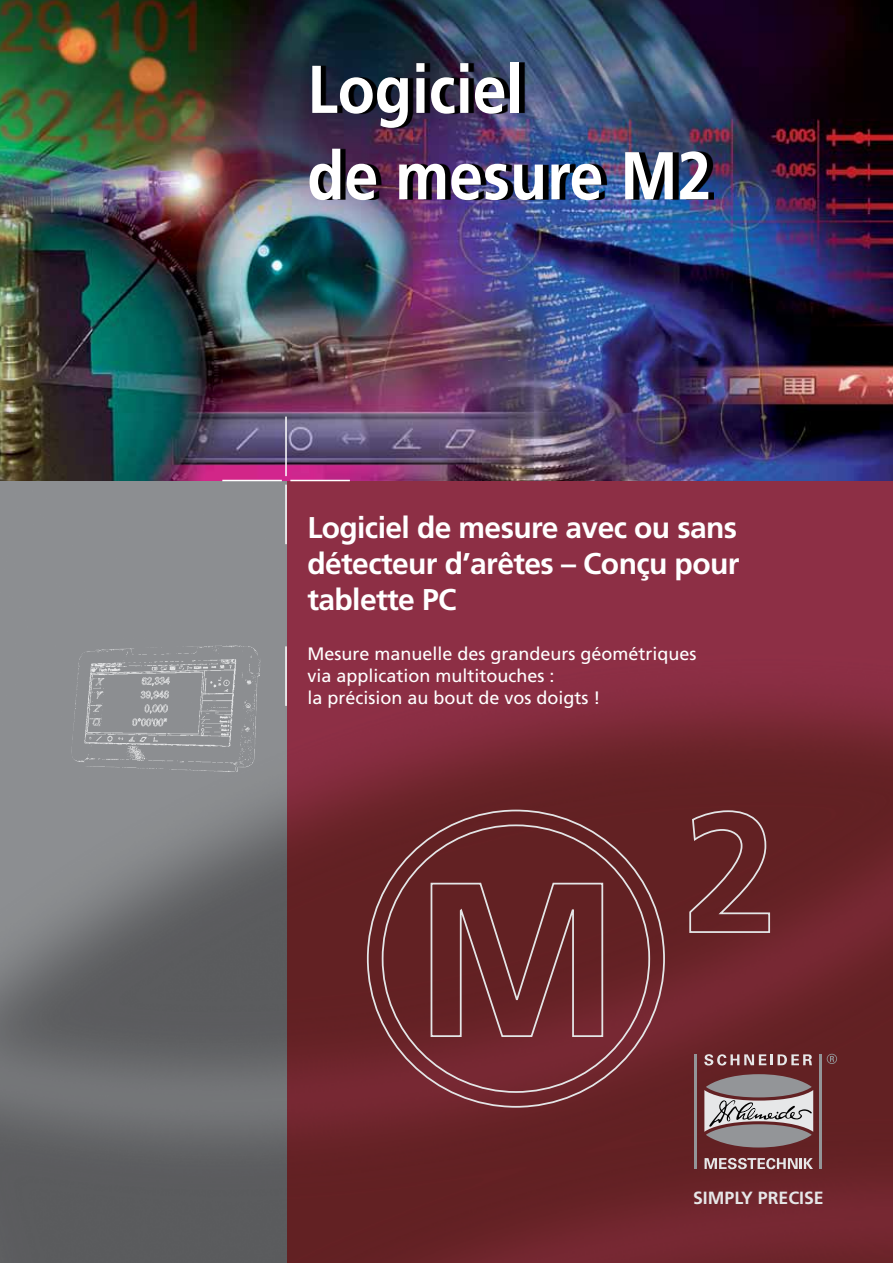
<style>
.page{position:relative;width:893px;height:1263px;background:#fff}
.page>*{position:absolute;margin:0;border:0;box-sizing:border-box;transform-origin:0 0}
.t1{font:700 67.5px/86.4px "Frutiger";color:#fff;scale:.9 1}
.t2{font:700 30px/36px "Frutiger";letter-spacing:-.02em;color:#fff;text-align:justify}
.t3{font:18px/21.6px "Frutiger";color:#fff}
.t4{font:700 17.7px "Frutiger";color:#e6e7e8}
</style>
<div class="page">
<img style="left:0;top:0;width:893px;height:1263px">
<img style="left:0;top:479px;width:286px;height:784px">
<hr style="left:222px;top:480px;width:60px;height:1px;background:#fff">
<hr style="left:285px;top:485px;width:2px;height:59px;background:#fff">
<hr style="left:285px;top:646px;width:2px;height:60px;background:#fff">
<hr style="left:290px;top:480px;width:60px;height:1px;background:#fff">
<hr style="left:285px;top:417px;width:2px;height:59px;background:#fff">
<hr style="left:694px;top:1054px;width:3px;height:115px;background:#939598">
<hr style="left:820px;top:1054px;width:2px;height:115px;background:#939598">
<svg style="left:704px;top:1054px;width:108px;height:11px"></svg>
<svg style="left:705px;top:1158px;width:108px;height:11px"></svg>
<svg style="left:827px;top:1054px;width:10px;height:10px"></svg>
<svg style="left:704px;top:1074px;width:109px;height:73px;background:#9b8f91"></svg>
<img style="left:315px;top:62px;width:399px;height:138px">
<img style="left:72px;top:645px;width:188px;height:127px">
<svg style="left:688px;top:809px;width:83px;height:125px;background:#6d3234"></svg>
<svg style="left:367px;top:809px;width:299px;height:299px;background:#6d2b30"></svg>
<svg style="left:430px;top:882px;width:174px;height:156px;background:#6f3235"></svg>
<h1 class="t1" style="left:307px;top:46px;width:450px">Logiciel<br>de mesure M2</h1>
<h2 class="t2" style="left:307px;top:509px;width:434px">Logiciel de mesure avec ou sans détecteur d’arêtes – Conçu pour tablette PC</h2>
<p class="t3" style="left:307px;top:643px;width:391px">Mesure manuelle des grandeurs géométriques via application multitouches :<br>la précision au bout de vos doigts !</p>
<p class="t4" style="left:693px;top:1187px;width:132px">SIMPLY PRECISE</p>
</div>
